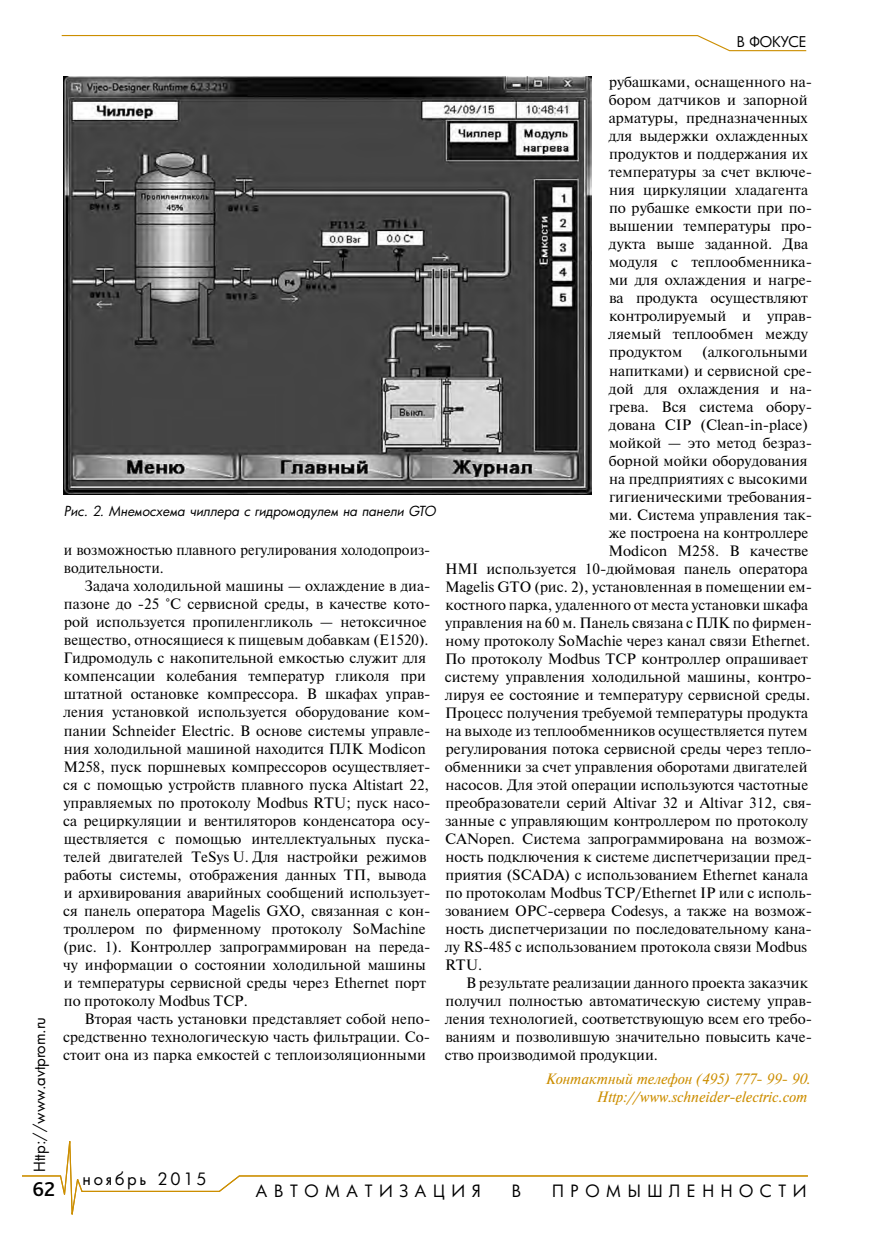
<style>
.page{position:relative;width:893px;height:1234px;background:#fff}
.page>*{position:absolute;margin:0;border:0;box-sizing:border-box;transform-origin:0 0}
.t1{font:500 21px "Bliss Pro";color:#000}
.t2{font:16.5px "Futura Cyr";letter-spacing:.4em;color:#000}
.t3{font:16.5px "Futura Cyr";letter-spacing:.17em;color:#000}
.t4{font:15px/18px "Newton";color:#000}
.t5{font:italic 15px/18px "Newton C";color:#cc8e00;text-align:right}
.t6{font:15px/18px "Newton";color:#000;scale:.96 1}
.t7{font:15px "Futura Cyr";color:#000}
.t8{font:14.4px "Futura Cyr";letter-spacing:-.01em;color:#000}
.t9{font:italic 13.5px "Futura Cyr";color:#000}
</style>
<div class="page">
<svg style="left:22px;top:1141px;width:786px;height:74px"></svg>
<svg style="left:61px;top:35px;width:746px;height:17px"></svg>
<img style="left:64px;top:77px;width:528px;height:418px">
<p class="t8" style="left:737px;top:33px;width:71px">В ФОКУСЕ</p>
<p class="t4" style="left:609px;top:73px;width:205px">рубашками, оснащенного на&shy;бором датчиков и запорной арматуры, предназначенных для выдержки охлажденных продуктов и поддержания их температуры за счет включе&shy;ния циркуляции хладагента по рубашке емкости при по&shy;вышении температуры про&shy;дукта выше заданной. Два модуля с теплообменника&shy;ми для охлаждения и нагре&shy;ва продукта осуществляют контролируемый и управ&shy;ляемый теплообмен между продуктом</p>
<p class="t4" style="left:702px;top:343px;width:107px">(алкогольными</p>
<p class="t4" style="left:609px;top:361px;width:205px">напитками) и сервисной сре-</p>
<p class="t4" style="left:609px;top:379px;width:205px">дой для охлаждения и на-</p>
<p class="t4" style="left:609px;top:397px;width:205px">грева. Вся система обору-</p>
<p class="t4" style="left:609px;top:415px;width:201px">дована CIP (Clean-in-place)</p>
<p class="t4" style="left:609px;top:433px;width:205px">мойкой — это метод безраз-</p>
<p class="t4" style="left:609px;top:451px;width:200px">борной мойки оборудования</p>
<p class="t4" style="left:609px;top:469px;width:200px">на предприятиях с высокими</p>
<p class="t4" style="left:609px;top:487px;width:205px">гигиеническими требования-</p>
<p class="t4" style="left:609px;top:505px;width:205px">ми. Система управления так-</p>
<p class="t4" style="left:609px;top:523px;width:201px">же построена на контроллере</p>
<p class="t4" style="left:608px;top:541px;width:201px">Modicon M258. В качестве</p>
<p class="t4" style="left:445px;top:559px;width:364px">HMI используется 10-дюймовая панель оператора</p>
<p class="t4" style="left:445px;top:577px;width:368px">Magelis GTO (рис. 2), установленная в помещении ем-</p>
<p class="t4" style="left:446px;top:595px;width:364px">костного парка, удаленного от места установки шкафа</p>
<p class="t4" style="left:445px;top:613px;width:368px">управления на 60 м. Панель связана с ПЛК по фирмен-</p>
<p class="t4" style="left:446px;top:631px;width:366px">ному протоколу SoMachie через канал связи Ethernet.</p>
<p class="t4" style="left:445px;top:649px;width:364px">По протоколу Modbus TCP контроллер опрашивает</p>
<p class="t4" style="left:445px;top:667px;width:369px">систему управления холодильной машины, контро-</p>
<p class="t4" style="left:445px;top:685px;width:367px">лируя ее состояние и температуру сервисной среды.</p>
<p class="t4" style="left:445px;top:703px;width:365px">Процесс получения требуемой температуры продукта</p>
<p class="t4" style="left:446px;top:721px;width:363px">на выходе из теплообменников осуществляется путем</p>
<p class="t4" style="left:446px;top:739px;width:368px">регулирования потока сервисной среды через тепло-</p>
<p class="t4" style="left:445px;top:757px;width:364px">обменники за счет управления оборотами двигателей</p>
<p class="t4" style="left:446px;top:775px;width:364px">насосов. Для этой операции используются частотные</p>
<p class="t4" style="left:446px;top:793px;width:368px">преобразователи серий Altivar 32 и Altivar 312, свя-</p>
<p class="t4" style="left:445px;top:811px;width:364px">занные с управляющим контроллером по протоколу</p>
<p class="t4" style="left:445px;top:829px;width:368px">CANopen. Система запрограммирована на возмож-</p>
<p class="t4" style="left:446px;top:847px;width:368px">ность подключения к системе диспетчеризации пред-</p>
<p class="t4" style="left:446px;top:865px;width:364px">приятия (SCADA) с использованием Ethernet канала</p>
<p class="t4" style="left:446px;top:883px;width:368px">по протоколам Modbus TCP/Ethernet IP или с исполь-</p>
<p class="t4" style="left:445px;top:901px;width:368px">зованием OPC-сервера Codesys, а также на возмож-</p>
<p class="t4" style="left:446px;top:919px;width:368px">ность диспетчеризации по последовательному кана-</p>
<p class="t4" style="left:445px;top:937px;width:363px">лу RS‑485 с использованием протокола связи Modbus</p>
<p class="t4" style="left:445px;top:955px;width:39px">RTU.</p>
<p class="t4" style="left:466px;top:973px;width:343px">В результате реализации данного проекта заказчик</p>
<p class="t4" style="left:446px;top:991px;width:368px">получил полностью автоматическую систему управ-</p>
<p class="t4" style="left:445px;top:1009px;width:368px">ления технологией, соответствующую всем его требо-</p>
<p class="t4" style="left:446px;top:1027px;width:368px">ваниям и позволившую значительно повысить каче-</p>
<p class="t4" style="left:445px;top:1045px;width:215px">ство производимой продукции.</p>
<p class="t9" style="left:64px;top:503px;width:373px">Рис. 2. Мнемосхема чиллера с гидромодулем на панели GTO</p>
<p class="t6" style="left:64px;top:540px;width:383px">и возможностью плавного регулирования холодопроиз&shy;водительности.</p>
<p class="t4" style="left:63px;top:576px;width:369px;text-indent:21px">Задача холодильной машины — охлаждение в диа&shy;пазоне до -25 °C сервисной среды, в качестве кото&shy;рой используется пропиленгликоль — нетоксичное вещество, относящиеся к пищевым добавкам (Е1520).<br>Гидромодуль с накопительной емкостью служит для компенсации колебания температур гликоля при штатной остановке компрессора. В шкафах управ&shy;ления установкой используется оборудование ком&shy;пании Schneider Electric. В основе системы управле&shy;ния холодильной машиной находится ПЛК Modicon M258, пуск поршневых компрессоров осуществляет&shy;ся с помощью устройств плавного пуска Altistart 22, управляемых по протоколу Modbus RTU; пуск насо&shy;са рециркуляции и вентиляторов конденсатора осу&shy;ществляется с помощью интеллектуальных пуска&shy;телей двигателей TeSys U. Для настройки режимов работы системы, отображения данных ТП, вывода и архивирования аварийных сообщений использует&shy;ся панель оператора Magelis GXO, связанная с кон&shy;троллером по фирменному протоколу SoMachine (рис. 1). Контроллер запрограммирован на переда&shy;чу информации о состоянии холодильной машины и температуры сервисной среды через Ethernet порт по протоколу Modbus TCP.</p>
<p class="t4" style="left:63px;top:1008px;width:369px;text-align:justify;text-indent:21px">Вторая часть установки представляет собой непо&shy;средственно технологическую часть фильтрации. Со&shy;стоит она из парка емкостей с теплоизоляционными</p>
<p class="t7" style="left:30px;top:1171px;width:157px;rotate:-90deg">Http://www.avtprom.ru</p>
<p class="t5" style="left:545px;top:1069px;width:267px">Контактный телефон (495) 777- 99- 90.<br>Http://www.schneider-electric.com</p>
<p class="t3" style="left:82px;top:1168px;width:126px">ноябрь 2015</p>
<h1 class="t1" style="left:33px;top:1175px;width:24px">62</h1>
<p class="t2" style="left:256px;top:1180px;width:226px">АВТОМАТИЗАЦИЯ</p>
<p class="t2" style="left:512px;top:1180px;width:11px">В</p>
<p class="t2" style="left:552px;top:1180px;width:256px">ПРОМЫШЛЕННОСТИ</p>
</div>
